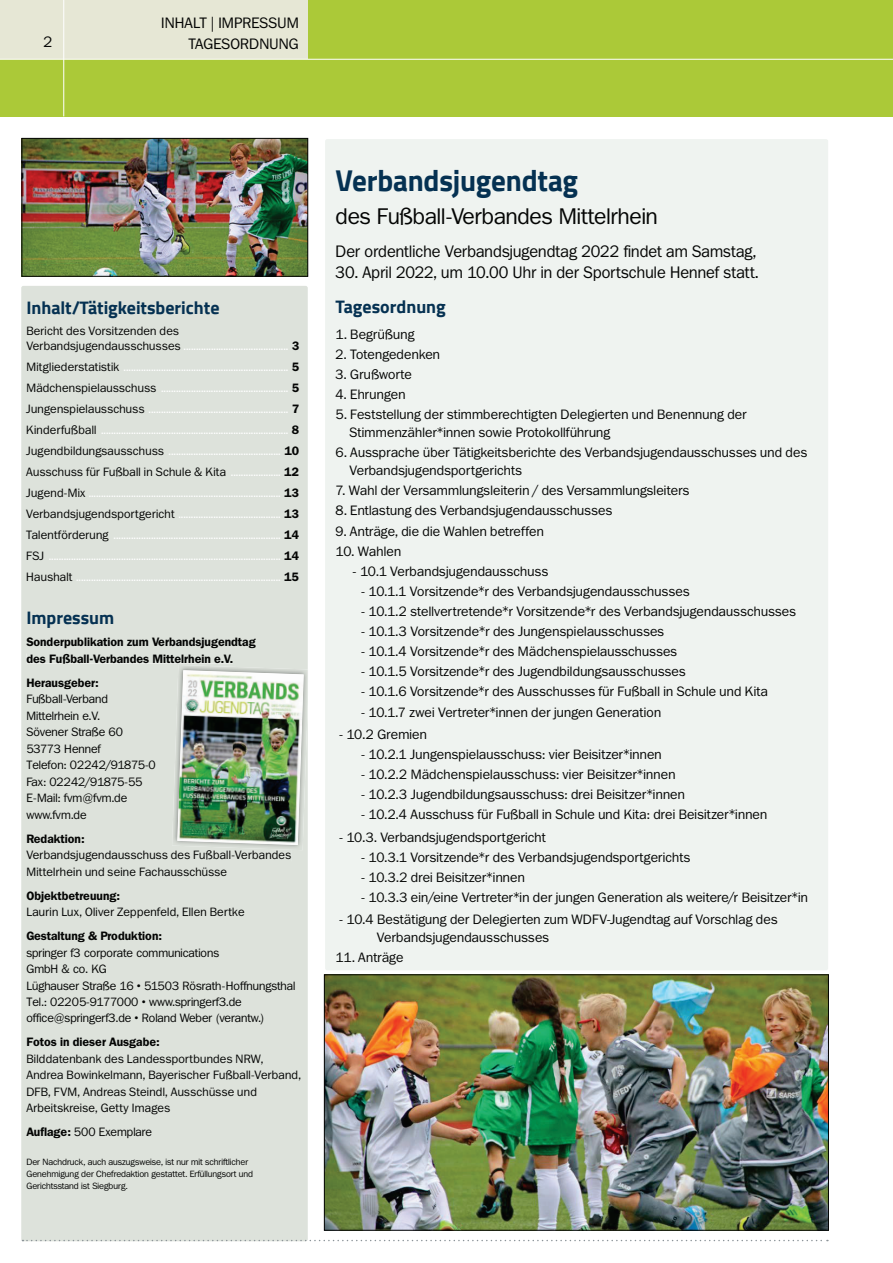
<style>
.page{position:relative;width:893px;height:1263px;background:#fff}
.page>*{position:absolute;margin:0;border:0;box-sizing:border-box;transform-origin:0 0}
.t1{font:700 30px "Cairo";letter-spacing:-.01em;color:#053152}
.t2{font:22.5px "Franklin ITCBQ";color:#040504}
.t3{font:700 18px "Cairo";color:#053152}
.t4{font:16.5px "Franklin ITCBQ";letter-spacing:.01em;color:#040504}
.t5{font:15px/21px "Franklin ITCBQ";letter-spacing:.01em;color:#040504;text-align:right}
.t6{font:13.5px/18px "Franklin ITCBQ";letter-spacing:.02em;color:#040504}
.t7{font:12px/21px "Franklin ITCBQ";letter-spacing:.025em;color:#fff;text-align:justify}
.t8{font:12px/16.5px "Franklin ITCBQ";letter-spacing:.01em;color:#040504}
.t9{font:600 12px/16.5px "Franklin ITCBQ";color:#040504}
.t10{font:9px/12px "Franklin ITCBQ";color:#040504}
.s1{color:#fff}
.s2{font-weight:600}
.s3{color:#040504}
.s4{font-weight:600;color:#040504}
</style>
<div class="page">
<div style="left:0;top:0;width:893px;height:116px;background:#abc938"></div>
<div style="left:0;top:0;width:307px;height:59px;background:#e6e7d5"></div>
<hr style="left:63px;top:0;width:1px;height:116px;background:#fff">
<div style="left:21px;top:286px;width:287px;height:955px;background:#dde2db"></div>
<div style="left:27px;top:654px;width:206px;height:9px;background:#dde2db"></div>
<div style="left:26px;top:850px;width:265px;height:11px;background:#dde2db"></div>
<div style="left:325px;top:139px;width:503px;height:831px;background:#eff3f0;border-radius:2px"></div>
<img style="left:24px;top:140px;width:282px;height:135px">
<div style="left:22px;top:138px;width:286px;height:139px;border:1px solid #040504"></div>
<img style="left:326px;top:977px;width:501px;height:251px">
<div style="left:324px;top:975px;width:505px;height:255px;border:1px solid #040504"></div>
<hr style="left:0;top:59px;width:893px;height:1px;background:#fff">
<img style="left:172px;top:665px;width:136px;height:185px">
<img style="left:177px;top:670px;width:127px;height:175px">
<svg style="left:22px;top:1240px;width:806px;height:1px"></svg>
<p class="t5" style="left:44px;top:33px;width:11px">2</p>
<p class="t5" style="left:161px;top:14px;width:139px">INHALT | IMPRESSUM<br>TAGESORDNUNG</p>
<h3 class="t3" style="left:26px;top:297px;width:195px">Inhalt/Tätigkeitsberichte</h3>
<p class="t8" style="left:26px;top:324px;width:274px;line-height:15px">Bericht des Vorsitzenden des<br>Verbandsjugendausschusses <span class="s1">..........................................</span> <span class="s2">3</span></p>
<p class="t7" style="left:26px;top:357px;width:274px"><span class="s3">Mitgliederstatistik</span> .................................................................. <span class="s4">5<br></span><span class="s3">Mädchenspielausschuss</span> ................................................... <span class="s4">5<br></span><span class="s3">Jungenspielausschuss</span> ........................................................ <span class="s4">7<br></span><span class="s3">Kinderfußball</span> ........................................................................... <span class="s4">8<br></span><span class="s3">Jugendbildungsausschuss</span> ............................................. <span class="s4">10<br></span><span class="s3">Ausschuss für Fußball in Schule &amp; Kita</span> .................... <span class="s4">12<br></span><span class="s3">Jugend-Mix</span> ............................................................................. <span class="s4">13<br></span><span class="s3">Verbandsjugendsportgericht</span> ......................................... <span class="s4">13<br></span><span class="s3">Talentförderung</span> ................................................................... <span class="s4">14<br></span><span class="s3">FSJ</span> ............................................................................................. <span class="s4">14<br></span><span class="s3">Haushalt</span> .................................................................................. <span class="s4">15</span></p>
<h3 class="t3" style="left:26px;top:607px;width:89px">Impressum</h3>
<p class="t9" style="left:26px;top:635px;width:231px">Sonderpublikation zum Verbandsjugendtag des Fußball-Verbandes Mittelrhein e.V.</p>
<p class="t9" style="left:26px;top:675px;width:74px">Herausgeber:</p>
<p class="t8" style="left:26px;top:692px;width:131px">Fußball-Verband<br>Mittelrhein e.V.<br>Sövener Straße 60<br>53773 Hennef<br>Telefon: 02242/91875-0<br>Fax: 02242/91875-55<br>E-Mail: fvm@fvm.de www.fvm.de</p>
<p class="t9" style="left:26px;top:831px;width:59px">Redaktion:</p>
<p class="t8" style="left:26px;top:848px;width:266px">Verbandsjugendausschuss des Fußball-Verbandes<br>Mittelrhein und seine Fachausschüsse</p>
<p class="t9" style="left:26px;top:888px;width:95px">Objektbetreuung:</p>
<p class="t8" style="left:26px;top:905px;width:220px">Laurin Lux, Oliver Zeppenfeld, Ellen Bertke</p>
<p class="t9" style="left:26px;top:929px;width:137px">Gestaltung &amp; Produktion:</p>
<p class="t8" style="left:26px;top:945px;width:270px">springer f3 corporate communications<br>GmbH &amp; co. KG<br>Lüghauser Straße 16 • 51503 Rösrath-Hoffnungsthal Tel.: 02205-9177000 • www.springerf3.de office@springerf3.de • Roland Weber (verantw.)</p>
<p class="t9" style="left:26px;top:1035px;width:135px">Fotos in dieser Ausgabe:</p>
<p class="t8" style="left:26px;top:1052px;width:276px">Bilddatenbank des Landessportbundes NRW, Andrea Bowinkelmann, Bayerischer Fußball-Verband, DFB, FVM, Andreas Steindl, Ausschüsse und Arbeitskreise, Getty Images</p>
<p class="t8" style="left:26px;top:1125px;width:127px"><span class="s2">Auflage:</span> 500 Exemplare</p>
<p class="t10" style="left:26px;top:1157px;width:228px">Der Nachdruck, auch auszugsweise, ist nur mit schriftlicher<br>Genehmigung der Chefredaktion gestattet. Erfüllungsort und<br>Gerichtsstand ist Siegburg.</p>
<h1 class="t1" style="left:336px;top:163px;width:244px">Verbandsjugendtag</h1>
<h2 class="t2" style="left:336px;top:209px;width:323px">des Fußball-Verbandes Mittelrhein</h2>
<p class="t4" style="left:336px;top:246px;width:422px">Der ordentliche Verbandsjugendtag 2022 findet am Samstag,</p>
<p class="t4" style="left:336px;top:267px;width:424px">30. April 2022, um 10.00 Uhr in der Sportschule Hennef statt.</p>
<h3 class="t3" style="left:336px;top:296px;width:112px">Tagesordnung</h3>
<p class="t6" style="left:336px;top:326px;width:80px">1. Begrüßung</p>
<p class="t6" style="left:336px;top:346px;width:106px">2. Totengedenken</p>
<p class="t6" style="left:336px;top:366px;width:78px">3. Grußworte</p>
<p class="t6" style="left:336px;top:386px;width:71px">4. Ehrungen</p>
<p class="t6" style="left:349px;top:407px;width:399px;text-indent:-14px">5. Feststellung der stimmberechtigten Delegierten und Benennung der<br>Stimmenzähler*innen sowie Protokollführung</p>
<p class="t6" style="left:349px;top:445px;width:459px;text-indent:-14px">6. Aussprache über Tätigkeitsberichte des Verbandsjugendausschusses und des<br>Verbandsjugendsportgerichts</p>
<p class="t6" style="left:336px;top:483px;width:355px">7. Wahl der Versammlungsleiterin / des Versammlungsleiters</p>
<p class="t6" style="left:336px;top:503px;width:278px">8. Entlastung des Verbandsjugendausschusses</p>
<p class="t6" style="left:336px;top:523px;width:210px">9. Anträge, die die Wahlen betreffen</p>
<p class="t6" style="left:336px;top:543px;width:67px">10. Wahlen</p>
<p class="t6" style="left:353px;top:563px;width:197px">- 10.1 Verbandsjugendausschuss</p>
<p class="t6" style="left:361px;top:583px;width:330px">- 10.1.1 Vorsitzende*r des Verbandsjugendausschusses</p>
<p class="t6" style="left:361px;top:604px;width:436px">- 10.1.2 stellvertretende*r Vorsitzende*r des Verbandsjugendausschusses</p>
<p class="t6" style="left:361px;top:624px;width:304px">- 10.1.3 Vorsitzende*r des Jungenspielausschusses</p>
<p class="t6" style="left:361px;top:644px;width:317px">- 10.1.4 Vorsitzende*r des Mädchenspielausschusses</p>
<p class="t6" style="left:361px;top:664px;width:326px">- 10.1.5 Vorsitzende*r des Jugendbildungsausschusses</p>
<p class="t6" style="left:361px;top:684px;width:408px">- 10.1.6 Vorsitzende*r des Ausschusses für Fußball in Schule und Kita</p>
<p class="t6" style="left:361px;top:704px;width:301px">- 10.1.7 zwei Vertreter*innen der jungen Generation</p>
<p class="t6" style="left:339px;top:726px;width:89px">- 10.2 Gremien</p>
<p class="t6" style="left:361px;top:746px;width:302px">- 10.2.1 Jungenspielausschuss: vier Beisitzer*innen</p>
<p class="t6" style="left:361px;top:767px;width:316px">- 10.2.2 Mädchenspielausschuss: vier Beisitzer*innen</p>
<p class="t6" style="left:361px;top:787px;width:325px">- 10.2.3 Jugendbildungsausschuss: drei Beisitzer*innen</p>
<p class="t6" style="left:361px;top:807px;width:408px">- 10.2.4 Ausschuss für Fußball in Schule und Kita: drei Beisitzer*innen</p>
<p class="t6" style="left:339px;top:829px;width:208px">- 10.3. Verbandsjugendsportgericht</p>
<p class="t6" style="left:361px;top:849px;width:331px">- 10.3.1 Vorsitzende*r des Verbandsjugendsportgerichts</p>
<p class="t6" style="left:361px;top:869px;width:165px">- 10.3.2 drei Beisitzer*innen</p>
<p class="t6" style="left:361px;top:889px;width:448px">- 10.3.3 ein/eine Vertreter*in der jungen Generation als weitere/r Beisitzer*in</p>
<p class="t6" style="left:377px;top:912px;width:402px;text-indent:-38px">- 10.4 Bestätigung der Delegierten zum WDFV-Jugendtag auf Vorschlag des<br>Verbandsjugendausschusses</p>
<p class="t6" style="left:336px;top:950px;width:69px">11. Anträge</p>
</div>
